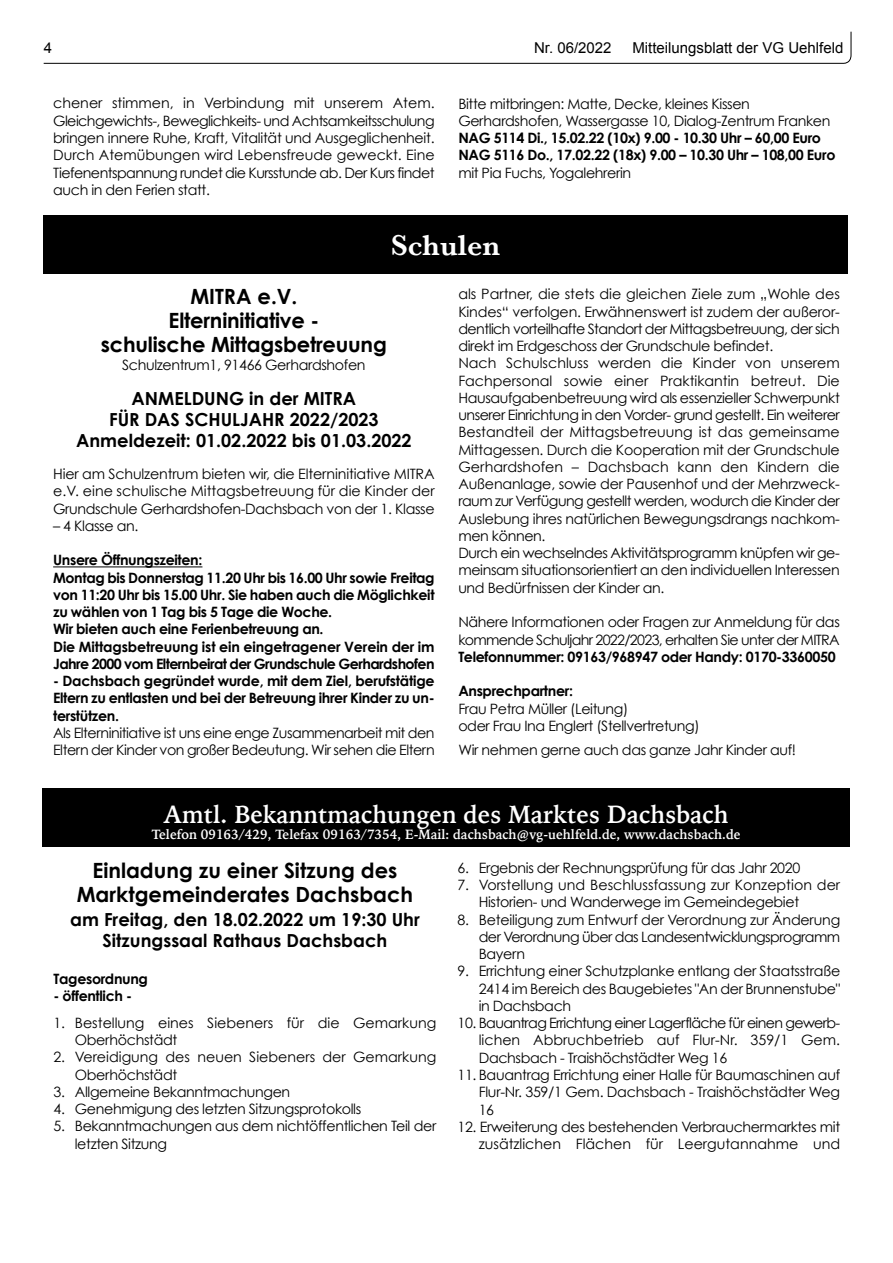
<style>
.page{position:relative;width:893px;height:1263px;background:#fff}
.page>*{position:absolute;margin:0;border:0;box-sizing:border-box;transform-origin:0 0}
.t1{font:600 30px "Baskerville";color:#fff}
.t2{font:700 24.75px "Iowan Old Style";color:#fff;scale:.95 1}
.t3{font:700 21px/24px "Century Gothic";color:#000;text-align:center}
.t4{font:700 18px/21px "Century Gothic";color:#000;text-align:center}
.t5{font:15px "Arial";color:#000}
.t6{font:14.25px/17.2px "Century Gothic";letter-spacing:-.025em;color:#000}
.t7{font:700 14.25px/17.2px "Century Gothic";letter-spacing:-.025em;color:#000}
.t8{font:14.25px/17.2px "Century Gothic";color:#000}
.t9{font:700 13.5px "Iowan Old Style";color:#fff;scale:.95 1}
</style>
<div class="page">
<svg style="left:43px;top:31px;width:809px;height:33px"></svg>
<div style="left:42px;top:788px;width:808px;height:58px;background:#000"></div>
<hr style="left:53px;top:566px;width:149px;height:1px;background:#000">
<div style="left:43px;top:215px;width:805px;height:58px;background:#000"></div>
<p class="t5" style="left:44px;top:42px;width:10px">4</p>
<p class="t5" style="left:534px;top:42px;width:79px">Nr. 06/2022</p>
<p class="t5" style="left:632px;top:42px;width:212px">Mitteilungsblatt der VG Uehlfeld</p>
<p class="t6" style="left:53px;top:96px;width:383px;text-align:justify">chener stimmen, in Verbindung mit unserem Atem.<br>Gleichgewichts-, Beweglichkeits- und Achtsamkeitsschulung bringen innere Ruhe, Kraft, Vitalität und Ausgeglichenheit.<br>Durch Atemübungen wird Lebensfreude geweckt. Eine Tiefenentspannung rundet die Kursstunde ab. Der Kurs findet auch in den Ferien statt.</p>
<p class="t6" style="left:458px;top:96px;width:374px">Bitte mitbringen: Matte, Decke, kleines Kissen<br>Gerhardshofen, Wassergasse 10, Dialog-Zentrum Franken</p>
<p class="t7" style="left:458px;top:130px;width:379px">NAG 5114 Di., 15.02.22 (10x) 9.00 - 10.30 Uhr – 60,00 Euro<br>NAG 5116 Do., 17.02.22 (18x) 9.00 – 10.30 Uhr – 108,00 Euro</p>
<p class="t6" style="left:458px;top:165px;width:174px">mit Pia Fuchs, Yogalehrerin</p>
<h1 class="t1" style="left:391px;top:227px;width:111px">Schulen</h1>
<h3 class="t3" style="left:101px;top:286px;width:288px">MITRA e.V.<br>Elterninitiative -<br>schulische Mittagsbetreuung</h3>
<p class="t6" style="left:122px;top:357px;width:245px">Schulzentrum1, 91466 Gerhardshofen</p>
<p class="t4" style="left:76px;top:389px;width:337px">ANMELDUNG in der MITRA<br>FÜR DAS SCHULJAHR 2022/2023<br>Anmeldezeit: 01.02.2022 bis 01.03.2022</p>
<p class="t6" style="left:53px;top:466px;width:383px;text-align:justify">Hier am Schulzentrum bieten wir, die Elterninitiative MITRA e.V. eine schulische Mittagsbetreuung für die Kinder der Grundschule Gerhardshofen-Dachsbach von der 1. Klasse</p>
<p class="t6" style="left:53px;top:518px;width:87px">– 4 Klasse an.</p>
<p class="t7" style="left:53px;top:553px;width:383px">Unsere Öffnungszeiten:<br>Montag bis Donnerstag 11.20 Uhr bis 16.00 Uhr sowie Freitag von 11:20 Uhr bis 15.00 Uhr. Sie haben auch die Möglichkeit zu wählen von 1 Tag bis 5 Tage die Woche.<br>Wir bieten auch eine Ferienbetreuung an.<br>Die Mittagsbetreuung ist ein eingetragener Verein der im Jahre 2000 vom Elternbeirat der Grundschule Gerhardshofen</p>
<p class="t7" style="left:53px;top:673px;width:383px;text-align:justify">- Dachsbach gegründet wurde, mit dem Ziel, berufstätige Eltern zu entlasten und bei der Betreuung ihrer Kinder zu un&shy;terstützen.</p>
<p class="t6" style="left:53px;top:725px;width:383px">Als Elterninitiative ist uns eine enge Zusammenarbeit mit den<br>Eltern der Kinder von großer Bedeutung. Wir sehen die Eltern</p>
<p class="t6" style="left:458px;top:287px;width:383px">als Partner, die stets die gleichen Ziele zum „Wohle des Kindes“ verfolgen. Erwähnenswert ist zudem der außeror&shy;dentlich vorteilhafte Standort der Mittagsbetreuung, der sich direkt im Erdgeschoss der Grundschule befindet.<br>Nach Schulschluss werden die Kinder von unserem Fachpersonal sowie einer Praktikantin betreut. Die Hausaufgabenbetreuung wird als essenzieller Schwerpunkt unserer Einrichtung in den Vorder- grund gestellt. Ein weiterer Bestandteil der Mittagsbetreuung ist das gemeinsame Mittagessen. Durch die Kooperation mit der Grundschule Gerhardshofen – Dachsbach kann den Kindern die Außenanlage, sowie der Pausenhof und der Mehrzweck&shy;raum zur Verfügung gestellt werden, wodurch die Kinder der Auslebung ihres natürlichen Bewegungsdrangs nachkom&shy;men können.<br>Durch ein wechselndes Aktivitätsprogramm knüpfen wir ge&shy;meinsam situationsorientiert an den individuellen Interessen und Bedürfnissen der Kinder an.</p>
<p class="t6" style="left:458px;top:614px;width:383px">Nähere Informationen oder Fragen zur Anmeldung für das kommende Schuljahr 2022/2023, erhalten Sie unter der MITRA</p>
<p class="t7" style="left:458px;top:649px;width:379px">Telefonnummer: 09163/968947 oder Handy: 0170-3360050</p>
<p class="t7" style="left:458px;top:684px;width:116px">Ansprechpartner:</p>
<p class="t6" style="left:458px;top:701px;width:243px">Frau Petra Müller (Leitung)<br>oder Frau Ina Englert (Stellvertretung)</p>
<p class="t6" style="left:458px;top:742px;width:339px">Wir nehmen gerne auch das ganze Jahr Kinder auf!</p>
<h2 class="t2" style="left:164px;top:804px;width:596px">Amtl. Bekanntmachungen des Marktes Dachsbach</h2>
<p class="t9" style="left:152px;top:829px;width:621px">Telefon 09163/429, Telefax 09163/7354, E-Mail: dachsbach@vg-uehlfeld.de, www.dachsbach.de</p>
<h3 class="t3" style="left:77px;top:860px;width:338px">Einladung zu einer Sitzung des<br>Marktgemeinderates Dachsbach</h3>
<p class="t4" style="left:70px;top:910px;width:351px">am Freitag, den 18.02.2022 um 19:30 Uhr<br>Sitzungssaal Rathaus Dachsbach</p>
<p class="t7" style="left:54px;top:971px;width:96px">Tagesordnung</p>
<p class="t7" style="left:54px;top:988px;width:80px">- öffentlich -</p>
<p class="t8" style="left:75px;top:1015px;width:363px;text-indent:-21px">1. Bestellung eines Siebeners für die Gemarkung<br>Oberhöchstädt</p>
<p class="t8" style="left:75px;top:1050px;width:363px;text-indent:-21px">2. Vereidigung des neuen Siebeners der Gemarkung<br>Oberhöchstädt</p>
<p class="t6" style="left:54px;top:1084px;width:238px">3. Allgemeine Bekanntmachungen</p>
<p class="t6" style="left:54px;top:1101px;width:309px">4. Genehmigung des letzten Sitzungsprotokolls</p>
<p class="t6" style="left:75px;top:1119px;width:363px;text-indent:-21px">5. Bekanntmachungen aus dem nichtöffentlichen Teil der letzten Sitzung</p>
<p class="t6" style="left:457px;top:860px;width:344px">6. Ergebnis der Rechnungsprüfung für das Jahr 2020</p>
<p class="t8" style="left:479px;top:877px;width:363px;text-indent:-21px">7. Vorstellung und Beschlussfassung zur Konzeption der<br>Historien- und Wanderwege im Gemeindegebiet</p>
<p class="t6" style="left:479px;top:912px;width:363px;text-align:justify;text-indent:-21px">8. Beteiligung zum Entwurf der Verordnung zur Änderung der Verordnung über das Landesentwicklungsprogramm Bayern</p>
<p class="t6" style="left:479px;top:964px;width:363px;text-align:justify;text-indent:-21px">9. Errichtung einer Schutzplanke entlang der Staatsstraße 2414 im Bereich des Baugebietes "An der Brunnenstube" in Dachsbach</p>
<p class="t6" style="left:479px;top:1015px;width:363px;text-align:justify;text-indent:-21px">10. Bauantrag Errichtung einer Lagerfläche für einen gewerb&shy;lichen Abbruchbetrieb auf Flur-Nr. 359/1 Gem.<br>Dachsbach - Traishöchstädter Weg 16</p>
<p class="t6" style="left:479px;top:1067px;width:363px;text-align:justify;text-indent:-21px">11. Bauantrag Errichtung einer Halle für Baumaschinen auf Flur-Nr. 359/1 Gem. Dachsbach - Traishöchstädter Weg 16</p>
<p class="t6" style="left:457px;top:1119px;width:384px;text-align:right">12. Erweiterung des bestehenden Verbrauchermarktes mit zusätzlichen Flächen für Leergutannahme und</p>
</div>
